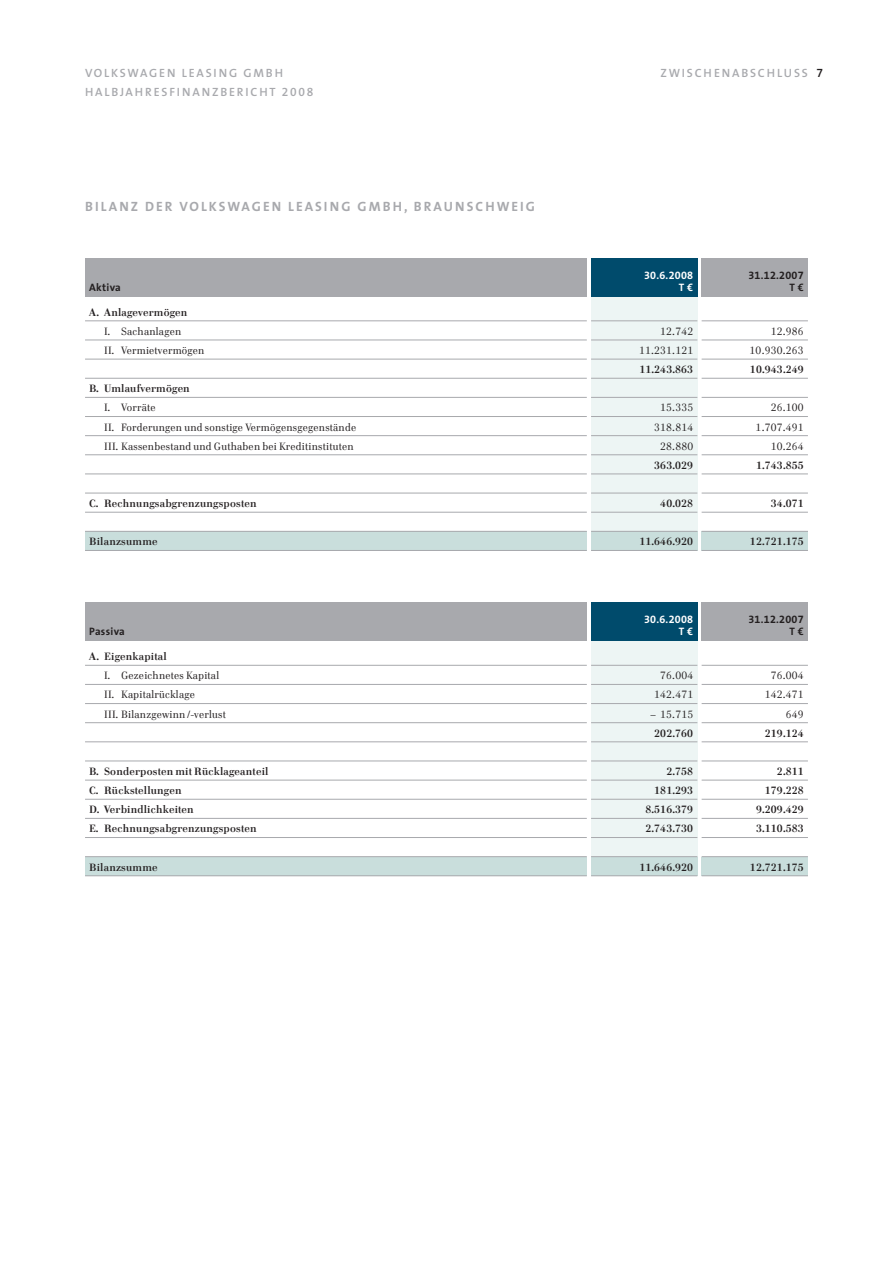
<style>
.page{position:relative;width:893px;height:1263px;background:#fff}
.page>*{position:absolute;margin:0;border:0;box-sizing:border-box;transform-origin:0 0}
.t1{font:700 13.5px "The Sans";letter-spacing:.15em;color:#a8a9ad}
.t2{font:600 12px/19.2px "The Sans";letter-spacing:.155em;color:#a8a9ad}
.t3{font:700 10.8px/19.2px "Cellini TF";letter-spacing:.02em;color:#231f20;text-align:right}
.t4{font:10.8px/19.2px "Cellini TF";letter-spacing:.02em;color:#231f20;text-align:right}
.t5{font:10.8px "The Sans Bold Expert";letter-spacing:.02em;color:#231f20}
.t6{font:10.8px "The Sans Bold Expert";letter-spacing:.02em;color:#fff}
.t7{font:700 10.8px "The Sans";letter-spacing:.025em;color:#231f20}
.t8{font:700 10.8px "The Sans";color:#fff}
.s1{font-family:"The Sans Semi Bold Expert";font-weight:400}
.s2{font-family:"The Sans Semi Bold Expert";font-weight:400;color:#231f20}
</style>
<div class="page">
<div style="left:591px;top:631px;width:106px;height:240px;background:#edf5f4"></div>
<div style="left:702px;top:531px;width:106px;height:19px;background:#c9dedc"></div>
<hr style="left:702px;top:320px;width:106px;height:1px;background:#a8a9ad">
<hr style="left:702px;top:340px;width:106px;height:1px;background:#a8a9ad">
<hr style="left:702px;top:359px;width:106px;height:1px;background:#a8a9ad">
<hr style="left:702px;top:378px;width:106px;height:1px;background:#a8a9ad">
<hr style="left:702px;top:397px;width:106px;height:1px;background:#a8a9ad">
<hr style="left:702px;top:416px;width:106px;height:1px;background:#a8a9ad">
<hr style="left:702px;top:435px;width:106px;height:1px;background:#a8a9ad">
<hr style="left:702px;top:454px;width:106px;height:1px;background:#a8a9ad">
<hr style="left:702px;top:474px;width:106px;height:1px;background:#a8a9ad">
<hr style="left:702px;top:493px;width:106px;height:1px;background:#a8a9ad">
<hr style="left:702px;top:512px;width:106px;height:1px;background:#a8a9ad">
<hr style="left:702px;top:531px;width:106px;height:1px;background:#a8a9ad">
<hr style="left:702px;top:550px;width:106px;height:1px;background:#a8a9ad">
<div style="left:591px;top:277px;width:106px;height:268px;background:#edf5f4"></div>
<div style="left:591px;top:531px;width:106px;height:19px;background:#c9dedc"></div>
<hr style="left:591px;top:320px;width:106px;height:1px;background:#a8a9ad">
<hr style="left:591px;top:340px;width:106px;height:1px;background:#a8a9ad">
<hr style="left:591px;top:359px;width:106px;height:1px;background:#a8a9ad">
<hr style="left:591px;top:378px;width:106px;height:1px;background:#a8a9ad">
<hr style="left:591px;top:397px;width:106px;height:1px;background:#a8a9ad">
<hr style="left:591px;top:416px;width:106px;height:1px;background:#a8a9ad">
<hr style="left:591px;top:435px;width:106px;height:1px;background:#a8a9ad">
<hr style="left:591px;top:454px;width:106px;height:1px;background:#a8a9ad">
<hr style="left:591px;top:474px;width:106px;height:1px;background:#a8a9ad">
<hr style="left:591px;top:493px;width:106px;height:1px;background:#a8a9ad">
<hr style="left:591px;top:512px;width:106px;height:1px;background:#a8a9ad">
<hr style="left:591px;top:531px;width:106px;height:1px;background:#a8a9ad">
<hr style="left:591px;top:550px;width:106px;height:1px;background:#a8a9ad">
<div style="left:85px;top:531px;width:502px;height:19px;background:#c9dedc"></div>
<div style="left:702px;top:857px;width:106px;height:18px;background:#c9dedc"></div>
<div style="left:85px;top:857px;width:502px;height:18px;background:#c9dedc"></div>
<div style="left:591px;top:857px;width:106px;height:18px;background:#c9dedc"></div>
<div style="left:591px;top:258px;width:106px;height:39px;background:#004b6c"></div>
<div style="left:591px;top:603px;width:106px;height:38px;background:#004b6c"></div>
<div style="left:702px;top:258px;width:106px;height:39px;background:#a8a9ad"></div>
<div style="left:702px;top:603px;width:106px;height:38px;background:#a8a9ad"></div>
<div style="left:85px;top:258px;width:502px;height:39px;background:#a8a9ad"></div>
<div style="left:85px;top:603px;width:502px;height:38px;background:#a8a9ad"></div>
<hr style="left:85px;top:320px;width:502px;height:1px;background:#a8a9ad">
<hr style="left:85px;top:340px;width:502px;height:1px;background:#a8a9ad">
<hr style="left:85px;top:359px;width:502px;height:1px;background:#a8a9ad">
<hr style="left:85px;top:378px;width:502px;height:1px;background:#a8a9ad">
<hr style="left:85px;top:397px;width:502px;height:1px;background:#a8a9ad">
<hr style="left:85px;top:416px;width:502px;height:1px;background:#a8a9ad">
<hr style="left:85px;top:435px;width:502px;height:1px;background:#a8a9ad">
<hr style="left:85px;top:454px;width:502px;height:1px;background:#a8a9ad">
<hr style="left:85px;top:474px;width:502px;height:1px;background:#a8a9ad">
<hr style="left:85px;top:493px;width:502px;height:1px;background:#a8a9ad">
<hr style="left:85px;top:512px;width:502px;height:1px;background:#a8a9ad">
<hr style="left:85px;top:531px;width:502px;height:1px;background:#a8a9ad">
<hr style="left:85px;top:550px;width:502px;height:1px;background:#a8a9ad">
<hr style="left:591px;top:665px;width:106px;height:1px;background:#a8a9ad">
<hr style="left:591px;top:684px;width:106px;height:1px;background:#a8a9ad">
<hr style="left:591px;top:703px;width:106px;height:1px;background:#a8a9ad">
<hr style="left:591px;top:722px;width:106px;height:1px;background:#a8a9ad">
<hr style="left:591px;top:741px;width:106px;height:1px;background:#a8a9ad">
<hr style="left:591px;top:761px;width:106px;height:1px;background:#a8a9ad">
<hr style="left:591px;top:780px;width:106px;height:1px;background:#a8a9ad">
<hr style="left:591px;top:799px;width:106px;height:1px;background:#a8a9ad">
<hr style="left:591px;top:818px;width:106px;height:1px;background:#a8a9ad">
<hr style="left:591px;top:837px;width:106px;height:1px;background:#a8a9ad">
<hr style="left:591px;top:856px;width:106px;height:1px;background:#a8a9ad">
<hr style="left:591px;top:875px;width:106px;height:1px;background:#a8a9ad">
<hr style="left:702px;top:665px;width:106px;height:1px;background:#a8a9ad">
<hr style="left:702px;top:684px;width:106px;height:1px;background:#a8a9ad">
<hr style="left:702px;top:703px;width:106px;height:1px;background:#a8a9ad">
<hr style="left:702px;top:722px;width:106px;height:1px;background:#a8a9ad">
<hr style="left:702px;top:741px;width:106px;height:1px;background:#a8a9ad">
<hr style="left:702px;top:761px;width:106px;height:1px;background:#a8a9ad">
<hr style="left:702px;top:780px;width:106px;height:1px;background:#a8a9ad">
<hr style="left:702px;top:799px;width:106px;height:1px;background:#a8a9ad">
<hr style="left:702px;top:818px;width:106px;height:1px;background:#a8a9ad">
<hr style="left:702px;top:837px;width:106px;height:1px;background:#a8a9ad">
<hr style="left:702px;top:856px;width:106px;height:1px;background:#a8a9ad">
<hr style="left:702px;top:875px;width:106px;height:1px;background:#a8a9ad">
<hr style="left:85px;top:665px;width:502px;height:1px;background:#a8a9ad">
<hr style="left:85px;top:684px;width:502px;height:1px;background:#a8a9ad">
<hr style="left:85px;top:703px;width:502px;height:1px;background:#a8a9ad">
<hr style="left:85px;top:722px;width:502px;height:1px;background:#a8a9ad">
<hr style="left:85px;top:741px;width:502px;height:1px;background:#a8a9ad">
<hr style="left:85px;top:761px;width:502px;height:1px;background:#a8a9ad">
<hr style="left:85px;top:780px;width:502px;height:1px;background:#a8a9ad">
<hr style="left:85px;top:799px;width:502px;height:1px;background:#a8a9ad">
<hr style="left:85px;top:818px;width:502px;height:1px;background:#a8a9ad">
<hr style="left:85px;top:837px;width:502px;height:1px;background:#a8a9ad">
<hr style="left:85px;top:856px;width:502px;height:1px;background:#a8a9ad">
<hr style="left:85px;top:875px;width:502px;height:1px;background:#a8a9ad">
<p class="t2" style="left:85px;top:64px;width:230px">VOLKSWAGEN LEASING GMBH<br>HALBJAHRESFINANZBERICHT <span class="s1">2008</span></p>
<p class="t1" style="left:85px;top:201px;width:451px">BILANZ DER VOLKSWAGEN LEASING GMBH, BRAUNSCHWEIG</p>
<p class="t7" style="left:89px;top:283px;width:33px">Aktiva</p>
<p class="t3" style="left:89px;top:303px;width:100px">A. Anlagevermögen</p>
<p class="t4" style="left:104px;top:322px;width:102px;text-align:left">I. Sachanlagen<br>II. Vermietvermögen</p>
<p class="t3" style="left:89px;top:380px;width:102px">B. Umlaufvermögen</p>
<p class="t4" style="left:104px;top:399px;width:253px;text-align:left">I. Vorräte<br>II. Forderungen und sonstige Vermögensgegenstände<br>III. Kassenbestand und Guthaben bei Kreditinstituten</p>
<p class="t3" style="left:89px;top:494px;width:169px">C. Rechnungsabgrenzungsposten</p>
<p class="t3" style="left:89px;top:533px;width:70px">Bilanzsumme</p>
<p class="t7" style="left:89px;top:627px;width:37px">Passiva</p>
<p class="t3" style="left:89px;top:648px;width:79px">A. Eigenkapital</p>
<p class="t4" style="left:104px;top:667px;width:123px;text-align:left">I. Gezeichnetes Kapital<br>II. Kapitalrücklage<br>III. Bilanzgewinn/-verlust</p>
<p class="t3" style="left:89px;top:762px;width:181px;text-align:left">B. Sonderposten mit Rücklageanteil<br>C. Rückstellungen<br>D. Verbindlichkeiten<br>E. Rechnungsabgrenzungsposten</p>
<p class="t3" style="left:89px;top:858px;width:70px">Bilanzsumme</p>
<p class="t2" style="left:660px;top:64px;width:164px">ZWISCHENABSCHLUSS <span class="s2">7</span></p>
<p class="t6" style="left:644px;top:271px;width:51px">30.6.2008</p>
<p class="t8" style="left:679px;top:283px;width:16px">T €</p>
<p class="t4" style="left:639px;top:322px;width:56px">12.742<br>11.231.121</p>
<p class="t3" style="left:639px;top:360px;width:55px">11.243.863</p>
<p class="t4" style="left:654px;top:399px;width:40px;text-align:center">15.335<br>318.814<br>28.880</p>
<p class="t3" style="left:654px;top:456px;width:40px">363.029</p>
<p class="t3" style="left:660px;top:494px;width:34px">40.028</p>
<p class="t3" style="left:639px;top:533px;width:55px">11.646.920</p>
<p class="t6" style="left:644px;top:615px;width:51px">30.6.2008</p>
<p class="t8" style="left:679px;top:627px;width:16px">T €</p>
<p class="t4" style="left:654px;top:667px;width:40px;text-align:center">76.004<br>142.471</p>
<p class="t4" style="left:650px;top:705px;width:44px">– 15.715</p>
<p class="t3" style="left:654px;top:724px;width:40px">202.760</p>
<p class="t3" style="left:645px;top:762px;width:49px">2.758<br>181.293<br>8.516.379<br>2.743.730</p>
<p class="t3" style="left:639px;top:858px;width:55px">11.646.920</p>
<p class="t5" style="left:748px;top:271px;width:57px">31.12.2007</p>
<p class="t7" style="left:789px;top:283px;width:16px">T €</p>
<p class="t4" style="left:750px;top:322px;width:56px">12.986<br>10.930.263</p>
<p class="t3" style="left:750px;top:360px;width:55px">10.943.249</p>
<p class="t4" style="left:756px;top:399px;width:50px">26.100<br>1.707.491<br>10.264</p>
<p class="t3" style="left:756px;top:456px;width:49px">1.743.855</p>
<p class="t3" style="left:771px;top:494px;width:34px">34.071</p>
<p class="t3" style="left:750px;top:533px;width:55px">12.721.175</p>
<p class="t5" style="left:748px;top:615px;width:57px">31.12.2007</p>
<p class="t7" style="left:789px;top:627px;width:16px">T €</p>
<p class="t4" style="left:765px;top:667px;width:40px">76.004<br>142.471<br>649</p>
<p class="t3" style="left:765px;top:724px;width:40px">219.124</p>
<p class="t3" style="left:756px;top:762px;width:49px">2.811<br>179.228<br>9.209.429<br>3.110.583</p>
<p class="t3" style="left:750px;top:858px;width:55px">12.721.175</p>
</div>
